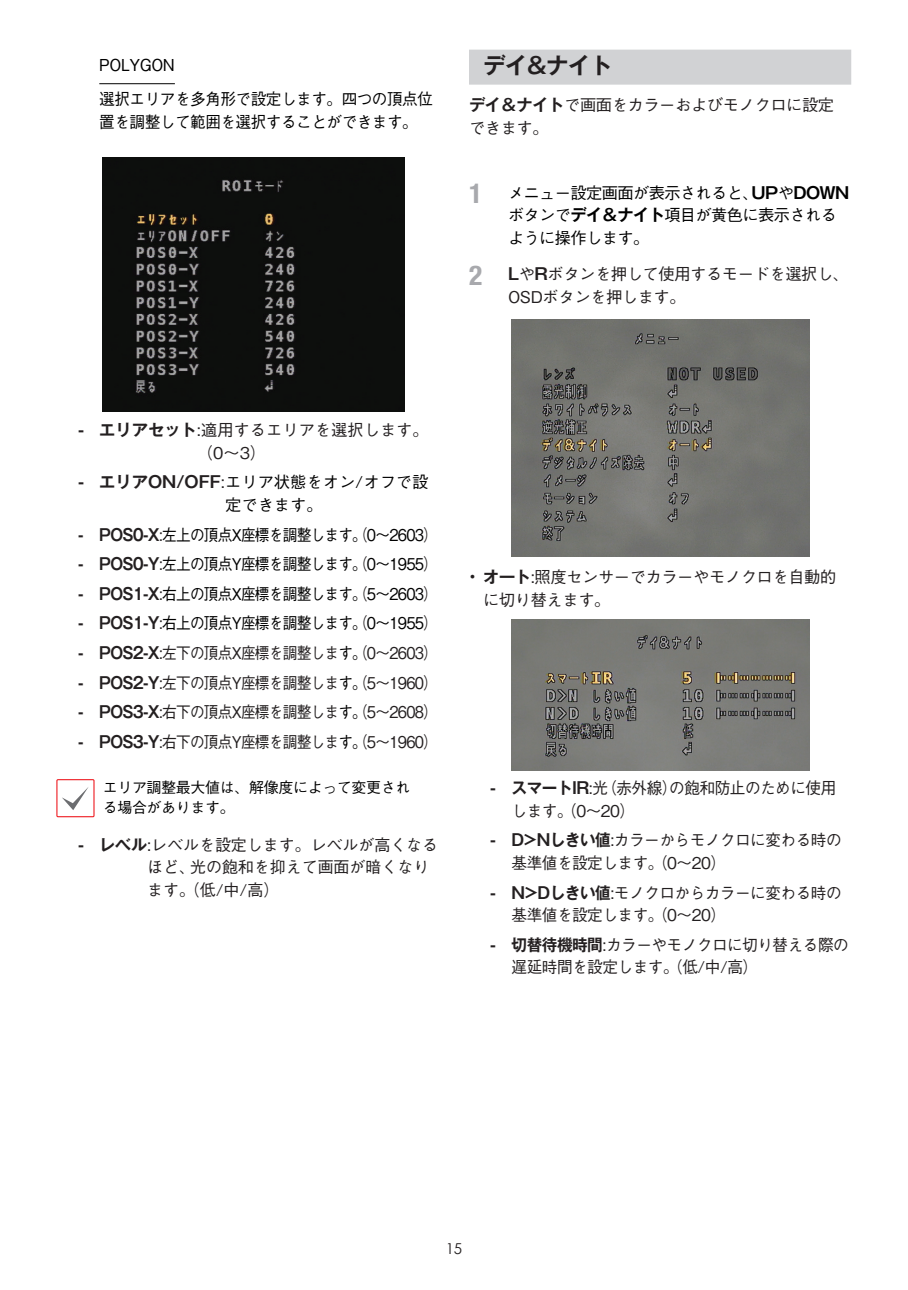
<style>
.page{position:relative;width:908px;height:1290px;background:#fff}
.page>*{position:absolute;margin:0;border:0;box-sizing:border-box;transform-origin:0 0}
.t1{font:700 22.5px "Gothic MB101 Pro De";color:#231f20}
.t2{font:500 16.5px "Gothic BBB Pro";letter-spacing:-.03em;color:#000;scale:.96 1}
.t3{font:500 16.25px/22.5px "Gothic BBB Pro";letter-spacing:-.03em;color:#231f20;scale:.96 1}
.t4{font:500 16.25px "Gothic BBB Pro";letter-spacing:-.04em;color:#000;scale:.9 1}
.t5{font:500 16.25px "Gothic BBB Pro";letter-spacing:-.05em;color:#231f20;scale:.9 1}
.t6{font:500 16.25px/22.5px "Gothic BBB Pro";letter-spacing:-.03em;color:#231f20}
.t7{font:500 16.25px/22.5px "Gothic BBB Pro";color:#231f20}
.t8{font:500 16.25px/22.5px "Gothic BBB Pro";letter-spacing:-.04em;color:#000}
.t9{font:500 16.25px/22.5px "Gothic BBB Pro";letter-spacing:-.04em;color:#000;scale:.96 1}
.t10{font:500 16.25px/22.5px "Gothic BBB Pro";color:#000}
.t11{font:500 15px/20px "Gothic BBB Pro";letter-spacing:-.025em;color:#000}
.t12{font:15px "Century Gothic";color:#231f20}
.s1{font-family:"Gothic MB101 Pro De";font-weight:700}
.s2{font-family:"Helvetica Neue";font-weight:700;font-stretch:condensed;font-size:27.5px;color:#a8a9ad}
.s3{font-family:"Gothic MB101 Pro De";font-weight:700;color:#231f20}
.s4{color:#231f20}
.s5{color:#000}
</style>
<div class="page">
<hr style="left:99px;top:83px;width:76px;height:1px;background:#000">
<img style="left:102px;top:158px;width:302px;height:253px">
<div style="left:57px;top:779px;width:37px;height:38px;border:1px solid #ee1d23"></div>
<svg style="left:62px;top:787px;width:27px;height:23px"></svg>
<div style="left:469px;top:50px;width:381px;height:35px;background:#d1d2d4"></div>
<img style="left:511px;top:320px;width:297px;height:236px">
<img style="left:511px;top:620px;width:297px;height:150px">
<p class="t2" style="left:99px;top:52px;width:80px">POLYGON</p>
<p class="t9" style="left:99px;top:86px;width:349px">選択エリアを多角形で設定します。四つの頂点位置を調整して範囲を選択することができます。</p>
<h1 class="t1" style="left:483px;top:47px;width:131px">デイ&amp;ナイト</h1>
<p class="t6" style="left:469px;top:92px;width:366px"><span class="s1">デイ＆ナイト</span>で画面をカラーおよびモノクロに設定できます。</p>
<p class="t8" style="left:508px;top:179px;width:342px;text-indent:-39px"><span class="s2">1</span> メニュー設定画面が表示されると、<span class="s1">UP</span>や<span class="s1">DOWN</span>ボタンで<span class="s1">デイ＆ナイト</span>項目が黄色に表示されるように操作します。</p>
<p class="t6" style="left:508px;top:261px;width:342px;text-indent:-39px"><span class="s2">2</span> <span class="s1">L</span>や<span class="s1">R</span>ボタンを押して使用するモードを選択し、<br>OSDボタンを押します。</p>
<p class="t7" style="left:197px;top:417px;width:233px;text-indent:-119px"><span class="s1">- エリアセット</span>:適用するエリアを選択します。（0～3）</p>
<p class="t10" style="left:225px;top:469px;width:205px;text-indent:-147px"><span class="s3">- エリアON/OFF</span><span class="s4">:</span>エリア状態をオン/オフで設定できます。</p>
<p class="t4" style="left:78px;top:521px;width:401px"><span class="s3">- POS0-X</span><span class="s4">:</span>左上の頂点X座標を調整します。<span class="s4">（</span>0～2603<span class="s4">）</span></p>
<p class="t4" style="left:78px;top:551px;width:401px"><span class="s3">- POS0-Y</span><span class="s4">:</span>左上の頂点Y座標を調整します。<span class="s4">（</span>0～1955<span class="s4">）</span></p>
<p class="t4" style="left:78px;top:580px;width:401px"><span class="s3">- POS1-X</span><span class="s4">:</span>右上の頂点X座標を調整します。<span class="s4">（</span>5～2603<span class="s4">）</span></p>
<p class="t4" style="left:78px;top:610px;width:401px"><span class="s3">- POS1-Y</span><span class="s4">:</span>右上の頂点Y座標を調整します。<span class="s4">（</span>0～1955<span class="s4">）</span></p>
<p class="t5" style="left:78px;top:640px;width:401px"><span class="s1">- POS2-X</span>:左下の頂点X座標を調整しま<span class="s5">す。</span>（0～2603）</p>
<p class="t5" style="left:78px;top:669px;width:401px"><span class="s1">- POS2-Y</span>:左下の頂点Y座標を調整しま<span class="s5">す。</span>（5～1960）</p>
<p class="t5" style="left:78px;top:699px;width:401px"><span class="s1">- POS3-X</span>:右下の頂点X座標を調整しま<span class="s5">す。</span>（5～2608）</p>
<p class="t5" style="left:78px;top:728px;width:401px"><span class="s1">- POS3-Y</span>:右下の頂点Y座標を調整しま<span class="s5">す。</span>（5～1960）</p>
<p class="t11" style="left:103px;top:776px;width:309px">エリア調整最大値は、解像度によって変更される場合があります。</p>
<p class="t7" style="left:147px;top:831px;width:292px;text-indent:-69px"><span class="s1">- レべル</span>:レベルを設定します。レベルが高くなるほど、光の飽和を抑えて画面が暗くなります。（低/中/高）</p>
<p class="t6" style="left:483px;top:564px;width:354px;text-indent:-14px"><span class="s1">• オ一ト</span>:照度センサーでカラーやモノクロを自動的に切り替えます。</p>
<p class="t3" style="left:511px;top:775px;width:339px;text-indent:-21px"><span class="s1">- スマートIR</span>:光（赤外線）の飽和防止のために使用します。（0～20）</p>
<p class="t3" style="left:511px;top:827px;width:345px;text-indent:-21px"><span class="s1">- D&gt;Nしきい値</span>:カラーからモノクロに変わる時の基準値を設定します。（0～20）</p>
<p class="t3" style="left:511px;top:879px;width:345px;text-indent:-21px"><span class="s1">- N&gt;Dしきい値</span>:モノクロからカラーに変わる時の基準値を設定します。（0～20）</p>
<p class="t3" style="left:511px;top:931px;width:352px;text-indent:-21px"><span class="s1">- 切替待機時間</span>:カラーやモノクロに切り替える際の遅延時間を設定します。（低/中/高）</p>
<p class="t12" style="left:445px;top:1239px;width:18px">15</p>
</div>
